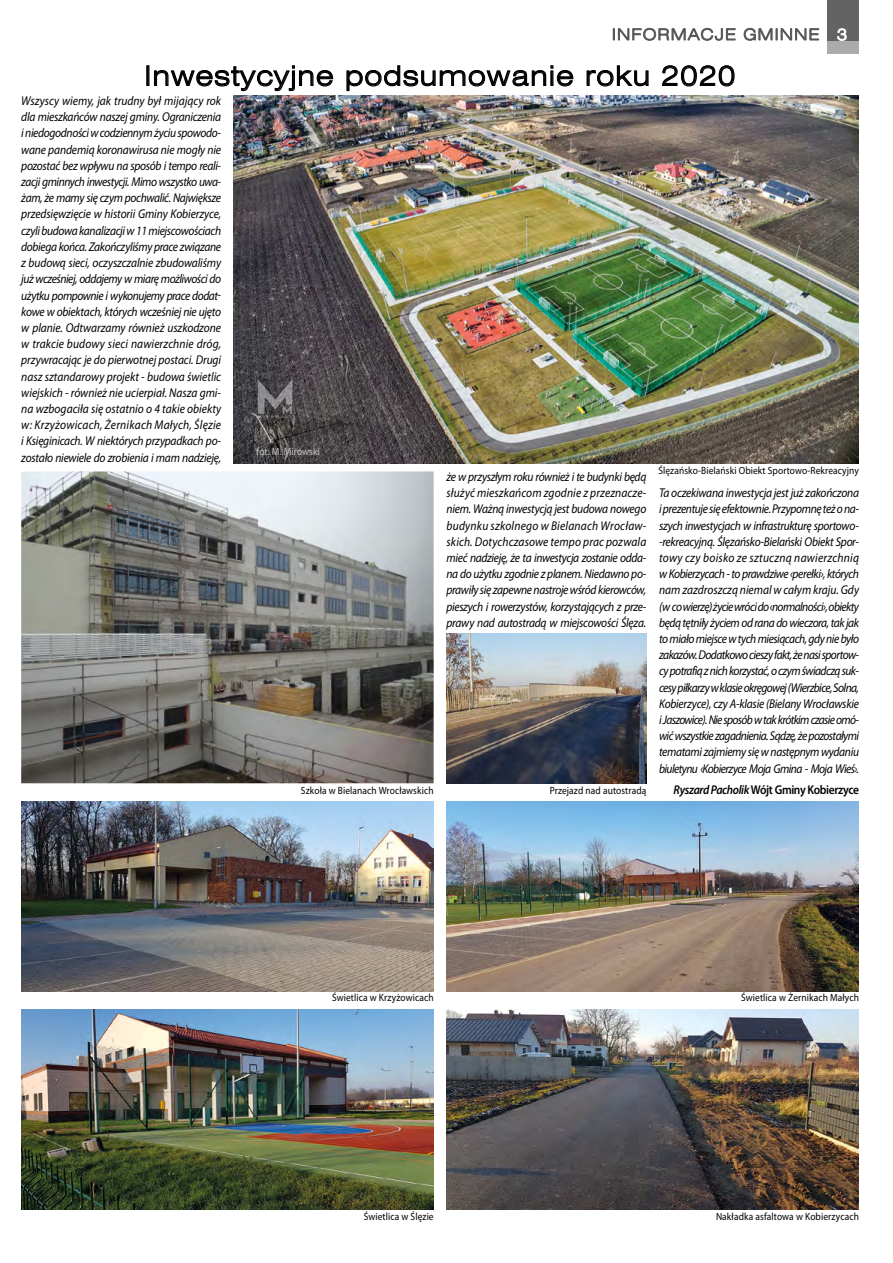
<style>
.page{position:relative;width:893px;height:1263px;background:#fff}
.page>*{position:absolute;margin:0;border:0;box-sizing:border-box;transform-origin:0 0}
.t1{font:27px "Swis 721 Lt Ex EU";letter-spacing:.05em;color:#000}
.t2{font:italic 12.75px/16.2px "Myriad Pro";letter-spacing:-.02em;color:#000;text-align:justify;scale:.9 1}
.t3{font:600 12.75px "Myriad Pro";letter-spacing:-.03em;color:#000;scale:.9 1}
.t4{font:10.5px "Myriad Pro";letter-spacing:.01em;color:#000;scale:.9 1}
.t5{font:10.5px "Myriad Pro";letter-spacing:.01em;color:#c6c6c6;scale:.9 1}
.s1{font-style:italic}
</style>
<div class="page">
<img style="left:234px;top:96px;width:625px;height:367px">
<img style="left:446px;top:801px;width:413px;height:190px">
<svg style="left:154px;top:65px;width:180px;height:27px"></svg>
<svg style="left:346px;top:65px;width:228px;height:27px"></svg>
<svg style="left:586px;top:65px;width:63px;height:22px"></svg>
<svg style="left:662px;top:65px;width:73px;height:22px"></svg>
<img style="left:21px;top:1009px;width:413px;height:201px">
<img style="left:21px;top:801px;width:413px;height:190px">
<img style="left:446px;top:1009px;width:413px;height:200px">
<img style="left:21px;top:471px;width:413px;height:312px">
<img style="left:446px;top:634px;width:200px;height:149px">
<div style="left:827px;top:40px;width:32px;height:13px;background:#ababaa"></div>
<div style="left:827px;top:0;width:32px;height:40px;background:#646363"></div>
<svg style="left:837px;top:28px;width:10px;height:13px"></svg>
<svg style="left:613px;top:27px;width:123px;height:14px"></svg>
<svg style="left:743px;top:27px;width:76px;height:14px"></svg>
<h1 class="t1" style="left:144px;top:60px;width:592px">Inwestycyjne podsumowanie roku 2020</h1>
<p class="t2" style="left:21px;top:92px;width:224px">Wszyscy wiemy, jak trudny był mijający rok dla mieszkańców naszej gminy. Ograniczenia i niedogodności w codziennym życiu spowodo&shy;wane pandemią koronawirusa nie mogły nie pozostać bez wpływu na sposób i tempo reali&shy;zacji gminnych inwestycji. Mimo wszystko uwa&shy;żam, że mamy się czym pochwalić. Największe przedsięwzięcie w historii Gminy Kobierzyce, czyli budowa kanalizacji w 11 miejscowościach dobiega końca. Zakończyliśmy prace związane z budową sieci, oczyszczalnie zbudowaliśmy już wcześniej, oddajemy w miarę możliwości do użytku pompownie i wykonujemy prace dodat&shy;kowe w obiektach, których wcześniej nie ujęto w planie. Odtwarzamy również uszkodzone w trakcie budowy sieci nawierzchnie dróg, przywracając je do pierwotnej postaci. Drugi nasz sztandarowy projekt - budowa świetlic wiejskich - również nie ucierpiał. Nasza gmi&shy;na wzbogaciła się ostatnio o 4 takie obiekty w: Krzyżowicach, Żernikach Małych, Ślęzie i Księginicach. W niektórych przypadkach po&shy;zostało niewiele do zrobienia i mam nadzieję,</p>
<p class="t2" style="left:446px;top:468px;width:224px">że w przyszłym roku również i te budynki będą służyć mieszkańcom zgodnie z przeznacze&shy;niem. Ważną inwestycją jest budowa nowego budynku szkolnego w Bielanach Wrocław&shy;skich. Dotychczasowe tempo prac pozwala mieć nadzieję, że ta inwestycja zostanie odda&shy;na do użytku zgodnie z planem. Niedawno po&shy;prawiły się zapewne nastroje wśród kierowców, pieszych i rowerzystów, korzystających z prze&shy;prawy nad autostradą w miejscowości Ślęza.</p>
<p class="t5" style="left:257px;top:445px;width:72px">fot. M. Mirowski</p>
<p class="t4" style="left:658px;top:464px;width:224px">Ślęzańsko-Bielański Obiekt Sportowo-Rekreacyjny</p>
<p class="t2" style="left:659px;top:484px;width:224px">Ta oczekiwana inwestycja jest już zakończona i prezentuje się efektownie. Przypomnę też o na&shy;szych inwestycjach w infrastrukturę sportowo--rekreacyjną. Ślęzańsko-Bielański Obiekt Spor&shy;towy czy boisko ze sztuczną nawierzchnią w Kobierzycach - to prawdziwe ‹perełki›, których nam zazdroszczą niemal w całym kraju. Gdy (w co wierzę) życie wróci do ‹normalności›, obiekty będą tętniły życiem od rana do wieczora, tak jak to miało miejsce w tych miesiącach, gdy nie było zakazów. Dodatkowo cieszy fakt, że nasi sportow&shy;cy potrafią z nich korzystać, o czym świadczą suk&shy;cesy piłkarzy w klasie okręgowej (Wierzbice, Solna, Kobierzyce), czy A-klasie (Bielany Wrocławskie i Jaszowice). Nie sposób w tak krótkim czasie omó&shy;wić wszystkie zagadnienia. Sądzę, że pozostałymi tematami zajmiemy się w następnym wydaniu biuletynu ‹Kobierzyce Moja Gmina - Moja Wieś›.</p>
<p class="t3" style="left:674px;top:781px;width:207px"><span class="s1">Ryszard Pacholik</span> Wójt Gminy Kobierzyce</p>
<p class="t4" style="left:301px;top:783px;width:149px">Szkoła w Bielanach Wrocławskich</p>
<p class="t4" style="left:550px;top:783px;width:109px">Przejazd nad autostradą</p>
<p class="t4" style="left:332px;top:991px;width:114px">Świetlica w Krzyżowicach</p>
<p class="t4" style="left:741px;top:991px;width:132px">Świetlica w Żernikach Małych</p>
<p class="t4" style="left:364px;top:1210px;width:79px">Świetlica w Ślęzie</p>
<p class="t4" style="left:716px;top:1210px;width:160px">Nakładka asfaltowa w Kobierzycach</p>
</div>
